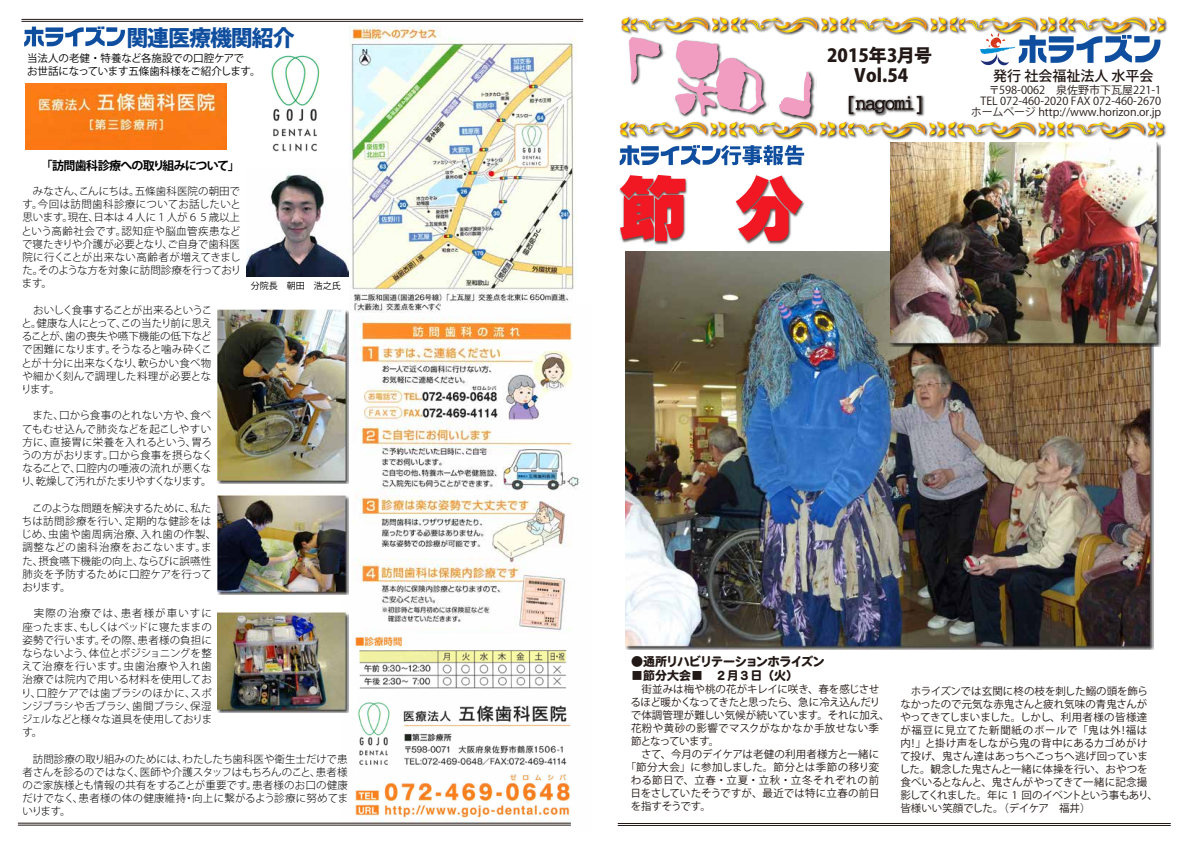
<style>
.page{position:relative;width:1191px;height:842px;background:#fff}
.page>*{position:absolute;margin:0;border:0;box-sizing:border-box;transform-origin:0 0}
.t1{font:70px "HGP Kasane Kakugothic H";color:#f11723}
.t2{font:800 22px "Koz Go Pr 6 N";letter-spacing:-.05em;color:#0f4e9e}
.t3{font:800 18px/20.2px "Koz Go Std";color:#221815;text-align:center}
.t4{font:500 14px "Koz Go Std";color:#221815}
.t5{font:700 12px "Koz Go Pr 6 N";letter-spacing:-.07em;color:#000}
.t6{font:12px "Heisei Maru Go Std W8";letter-spacing:-.065em;color:#221815}
.t7{font:12px "Heisei Maru Go Std W8";letter-spacing:-.01em;color:#221815}
.t8{font:11px/11px "Koz Go Std";color:#221815;text-align:right}
.t9{font:300 10.5px/13.2px "Koz Go Pr 6 N";letter-spacing:.005em;color:#000}
.t10{font:10.5px/13px "Koz Go Pro";color:#221815}
.t11{font:10.5px/12.6px "Koz Go Pr 6 N";color:#000}
.t12{font:10.5px "Koz Go Pro";letter-spacing:-.06em;color:#221815}
.t13{font:10.5px "Koz Go Pro";letter-spacing:.045em;color:#221815}
.t14{font:10.5px "Koz Go Pro";letter-spacing:.04em;color:#221815}
.t15{font:10.5px "Koz Go Pro";letter-spacing:.055em;color:#221815}
.t16{font:10.5px "Koz Go Pro";letter-spacing:-.08em;color:#221815}
.t17{font:10.5px "Koz Go Pro";letter-spacing:-.025em;color:#221815}
.t18{font:9px "Koz Go Pr 6 N";color:#000}
</style>
<div class="page">
<svg style="left:619px;top:16px;width:549px;height:149px"></svg>
<hr style="left:22px;top:21px;width:561px;height:1px;background:#221815">
<hr style="left:22px;top:19px;width:561px;height:1px;background:#221815">
<hr style="left:618px;top:825px;width:552px;height:1px;background:#221815">
<hr style="left:618px;top:823px;width:552px;height:1px;background:#221815">
<img style="left:619px;top:175px;width:186px;height:70px">
<svg style="left:24px;top:26px;width:101px;height:20px"></svg>
<img style="left:26px;top:83px;width:200px;height:67px">
<img style="left:341px;top:310px;width:238px;height:515px">
<hr style="left:18px;top:825px;width:553px;height:1px;background:#221815">
<hr style="left:18px;top:823px;width:553px;height:1px;background:#221815">
<img style="left:271px;top:55px;width:49px;height:97px">
<img style="left:349px;top:27px;width:228px;height:286px">
<img style="left:352px;top:633px;width:221px;height:185px">
<img style="left:246px;top:174px;width:102px;height:103px">
<img style="left:217px;top:495px;width:131px;height:100px">
<img style="left:217px;top:310px;width:131px;height:174px">
<img style="left:218px;top:613px;width:130px;height:99px">
<img style="left:625px;top:252px;width:528px;height:397px">
<img style="left:890px;top:143px;width:270px;height:204px">
<h2 class="t2" style="left:126px;top:26px;width:170px">関連医療機関紹介</h2>
<p class="t11" style="left:27px;top:52px;width:235px">当法人の老健・特養など各施設での口腔ケアで<br>お世話になっています五條歯科様をご紹介します。</p>
<p class="t5" style="left:41px;top:159px;width:201px">「訪問歯科診療への取り組みについて」</p>
<p class="t9" style="left:21px;top:185px;width:221px">　みなさん、こんにちは。五條歯科医院の朝田です。今回は訪問歯科診療についてお話したいと思います。現在、日本は４人に１人が６５歳以上という高齢社会です。認知症や脳血管疾患などで寝たきりや介護が必要となり、ご自身で歯科医院に行くことが出来ない高齢者が増えてきました。そのような方を対象に訪問診療を行っております。</p>
<p class="t9" style="left:21px;top:303px;width:192px;text-align:justify">　おいしく食事することが出来るということ。健康な人にとって、この当たり前に思えることが、歯の喪失や嚥下機能の低下などで困難になります。そうなると噛み砕くことが十分に出来なくなり、軟らかい食べ物や細かく刻んで調理した料理が必要となります。</p>
<p class="t9" style="left:21px;top:409px;width:193px">　また、口から食事のとれない方や、食べてもむせ込んで肺炎などを起こしやすい方に、直接胃に栄養を入れるという、胃ろうの方がおります。口から食事を摂らなくなることで、口腔内の唾液の流れが悪くなり、乾燥して汚れがたまりやすくなります。</p>
<p class="t9" style="left:21px;top:501px;width:196px">　このような問題を解決するために、私たちは訪問診療を行い、定期的な健診をはじめ、虫歯や歯周病治療、入れ歯の作製、調整などの歯科治療をおこないます。また、摂食嚥下機能の向上、ならびに誤嚥性肺炎を予防するために口腔ケアを行っております。</p>
<p class="t9" style="left:21px;top:607px;width:192px;text-align:justify">　実際の治療では、患者様が車いすに座ったまま、もしくはベッドに寝たままの姿勢で行います。その際、患者様の負担にならないよう、体位とポジショニングを整えて治療を行います。虫歯治療や入れ歯治療では院内で用いる材料を使用しており、口腔ケアでは歯ブラシのほかに、スポンジブラシや舌ブラシ、歯間ブラシ、保湿ジェルなどと様々な道具を使用しております。</p>
<p class="t9" style="left:22px;top:752px;width:327px;text-align:justify">　訪問診療の取り組みのためには、わたしたち歯科医や衛生士だけで患者さんを診るのではなく、医師や介護スタッフはもちろんのこと、患者様のご家族様とも情報の共有をすることが重要です。患者様のお口の健康だけでなく、患者様の体の健康維持・向上に繋がるよう診療に努めてまいります。</p>
<p class="t18" style="left:251px;top:281px;width:91px">分院長　朝田　浩之氏</p>
<h3 class="t3" style="left:827px;top:46px;width:106px">2015年3月号<br>Vol.54</h3>
<h1 class="t1" style="left:617px;top:173px;width:188px">節　分</h1>
<h3 class="t4" style="left:993px;top:67px;width:162px">発行 社会福祉法人 水平会</h3>
<p class="t8" style="left:970px;top:85px;width:192px">〒598-0062　泉佐野市下瓦屋221-1<br>TEL 072-460-2020 FAX 072-460-2670ホームページ http://www.horizon.or.jp</p>
<p class="t6" style="left:631px;top:655px;width:195px">●通所リハビリテーションホライズン</p>
<p class="t7" style="left:631px;top:669px;width:169px">■節分大会■　２月３日（火）</p>
<p class="t10" style="left:641px;top:683px;width:239px">街並みは梅や桃の花がキレイに咲き、春を感じさせ</p>
<p class="t12" style="left:630px;top:695px;width:251px">るほど暖かくなってきたと思ったら、急に冷え込んだり</p>
<p class="t10" style="left:630px;top:709px;width:260px">で体調管理が難しい気候が続いています。それに加え、</p>
<p class="t14" style="left:631px;top:721px;width:250px">花粉や黄砂の影響でマスクがなかなか手放せない季</p>
<p class="t16" style="left:631px;top:734px;width:90px">節となっています。</p>
<p class="t10" style="left:631px;top:748px;width:250px">　さて、今月のデイケアは老健の利用者様方と一緒に</p>
<p class="t13" style="left:626px;top:760px;width:255px">「節分大会」に参加しました。節分とは季節の移り変</p>
<p class="t15" style="left:631px;top:773px;width:250px">わる節日で、立春・立夏・立秋・立冬それぞれの前</p>
<p class="t10" style="left:630px;top:787px;width:250px">日をさしていたそうですが、最近では特に立春の前日</p>
<p class="t17" style="left:631px;top:799px;width:82px">を指すそうです。</p>
<p class="t10" style="left:899px;top:685px;width:260px">　ホライズンでは玄関に柊の枝を刺した鰯の頭を飾らなかったので元気な赤鬼さんと疲れ気味の青鬼さんがやってきてしまいました。しかし、利用者様の皆様達が福豆に見立てた新聞紙のボールで「鬼は外！福は内！」と掛け声をしながら鬼の背中にあるカゴめがけて投げ、鬼さん達はあっちへこっちへ逃げ回っていました。観念した鬼さんと一緒に体操を行い、おやつを食べいるとなんと、鬼さんがやってきて一緒に記念撮影してくれました。年に 1 回のイベントという事もあり、皆様いい笑顔でした。（デイケア　福井）</p>
</div>
